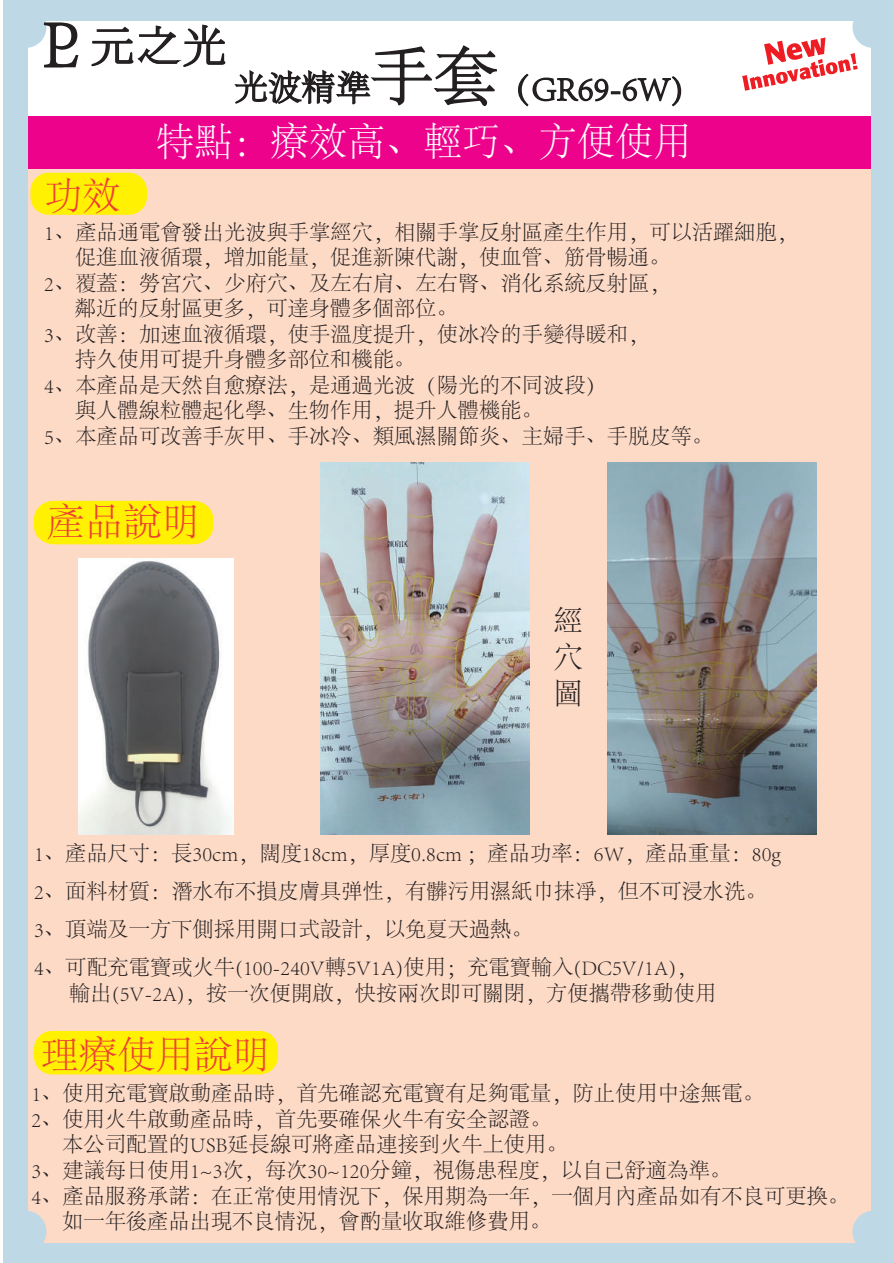
<style>
.page{position:relative;width:893px;height:1263px;background:#fff}
.page>*{position:absolute;margin:0;border:0;box-sizing:border-box;transform-origin:0 0}
.t1{font:45.9px "MS P Mincho";color:#231f20}
.t2{font:300 38.85px "Adobe Song Std";color:#fff}
.t3{font:300 38.25px "Adobe Song Std";color:#ee3e35}
.t4{font:300 34.05px "Adobe Song Std";color:#231f20}
.t5{font:300 29.7px/35.7px "Adobe Song Std";color:#231f20;text-align:justify}
.t6{font:300 21.3px/38.1px "Adobe Song Std";color:#231f20}
.s1{font-family:"Adobe Song Std";font-weight:300;font-size:68.85px}
.s2{font-size:63.75px}
</style>
<div class="page">
<svg style="left:234px;top:45px;width:263px;height:62px"></svg>
<svg style="left:518px;top:73px;width:164px;height:34px"></svg>
<div style="left:15px;top:148px;width:869px;height:1097px;background:#fddac6"></div>
<div style="left:15px;top:116px;width:869px;height:52px;background:#ed028c"></div>
<svg style="left:742px;top:37px;width:116px;height:54px"></svg>
<div style="left:31px;top:173px;width:116px;height:42px;background:#fff101;border-radius:18px"></div>
<div style="left:34px;top:501px;width:179px;height:43px;background:#fff101;border-radius:19px"></div>
<div style="left:34px;top:1031px;width:244px;height:43px;background:#fff101;border-radius:18px"></div>
<div style="left:3px;top:0;width:24px;height:1263px;background:#bfd8e6"></div>
<div style="left:872px;top:2px;width:21px;height:1261px;background:#bfd8e6"></div>
<div style="left:5px;top:1211px;width:41px;height:41px;background:#bfd8e6;border-radius:50%"></div>
<div style="left:852px;top:1211px;width:41px;height:41px;background:#bfd8e6;border-radius:50%"></div>
<div style="left:5px;top:6px;width:41px;height:42px;background:#bfd8e6;border-radius:50%"></div>
<div style="left:852px;top:6px;width:41px;height:42px;background:#bfd8e6;border-radius:50%"></div>
<div style="left:5px;top:1244px;width:888px;height:19px;background:#bfd8e6"></div>
<div style="left:3px;top:0;width:890px;height:21px;background:#bfd8e6"></div>
<svg style="left:91px;top:24px;width:135px;height:43px"></svg>
<svg style="left:43px;top:22px;width:36px;height:46px"></svg>
<img style="left:321px;top:463px;width:209px;height:372px">
<img style="left:608px;top:463px;width:209px;height:372px">
<img style="left:78px;top:558px;width:156px;height:277px">
<h1 class="t1" style="left:42px;top:22px;width:187px"><span class="s1">PL</span> 元之光</h1>
<h3 class="t4" style="left:234px;top:69px;width:451px">光波精準<span class="s2">手套</span>（GR69-6W)</h3>
<h2 class="t2" style="left:156px;top:121px;width:537px">特點：療效高、輕巧、方便使用</h2>
<h3 class="t3" style="left:44px;top:175px;width:78px">功效</h3>
<p class="t6" style="left:44px;top:214px;width:755px">1、產品通電會發出光波與手掌經穴，相關手掌反射區產生作用，可以活躍細胞，</p>
<p class="t6" style="left:75px;top:239px;width:597px">促進血液循環，增加能量，促進新陳代謝，使血管、筋骨暢通。</p>
<p class="t6" style="left:44px;top:265px;width:628px">2、覆蓋：勞宮穴、少府穴、及左右肩、左右腎、消化系統反射區，</p>
<p class="t6" style="left:75px;top:290px;width:384px">鄰近的反射區更多，可達身體多個部位。</p>
<p class="t6" style="left:44px;top:316px;width:607px">3、改善：加速血液循環，使手溫度提升，使冰冷的手變得暖和，</p>
<p class="t6" style="left:75px;top:341px;width:342px">持久使用可提升身體多部位和機能。</p>
<p class="t6" style="left:44px;top:367px;width:564px">4、本產品是天然自愈療法，是通過光波（陽光的不同波段）</p>
<p class="t6" style="left:75px;top:392px;width:469px">與人體線粒體起化學、生物作用，提升人體機能。</p>
<p class="t6" style="left:44px;top:418px;width:670px">5、本產品可改善手灰甲、手冰冷、類風濕關節炎、主婦手、手脱皮等。</p>
<h3 class="t3" style="left:47px;top:501px;width:155px">產品說明</h3>
<h3 class="t5" style="left:553px;top:605px;width:31px">經穴圖</h3>
<p class="t6" style="left:34px;top:835px;width:748px">1、產品尺寸：長30cm，闊度18cm，厚度0.8cm ；產品功率：6W，產品重量：80g 2、面料材質：潛水布不損皮膚具弹性，有髒污用濕紙巾抹凈，但不可浸水洗。3、頂端及一方下側採用開口式設計，以免夏天過熱。<br>4、可配充電寶或火牛(100-240V轉5V1A)使用；充電寶輸入(DC5V/1A)，</p>
<p class="t6" style="left:69px;top:975px;width:649px">輸出(5V-2A)，按一次便開啟，快按兩次即可關閉，方便攜帶移動使用</p>
<h3 class="t3" style="left:41px;top:1034px;width:231px">理療使用說明</h3>
<p class="t6" style="left:31px;top:1075px;width:734px">1、使用充電寶啟動產品時，首先確認充電寶有足夠電量，防止使用中途無電。</p>
<p class="t6" style="left:31px;top:1101px;width:522px">2、使用火牛啟動產品時，首先要確保火牛有安全認證。</p>
<p class="t6" style="left:62px;top:1126px;width:507px">本公司配置的USB延長線可將產品連接到火牛上使用。</p>
<p class="t6" style="left:31px;top:1152px;width:701px">3、建議每日使用1~3次，每次30~120分鐘，視傷患程度，以自己舒適為準。</p>
<p class="t6" style="left:31px;top:1177px;width:819px">4、產品服務承諾：在正常使用情況下，保用期為一年，一個月內產品如有不良可更換。</p>
<p class="t6" style="left:62px;top:1203px;width:490px">如一年後產品出現不良情況，會酌量收取維修費用。</p>
</div>
